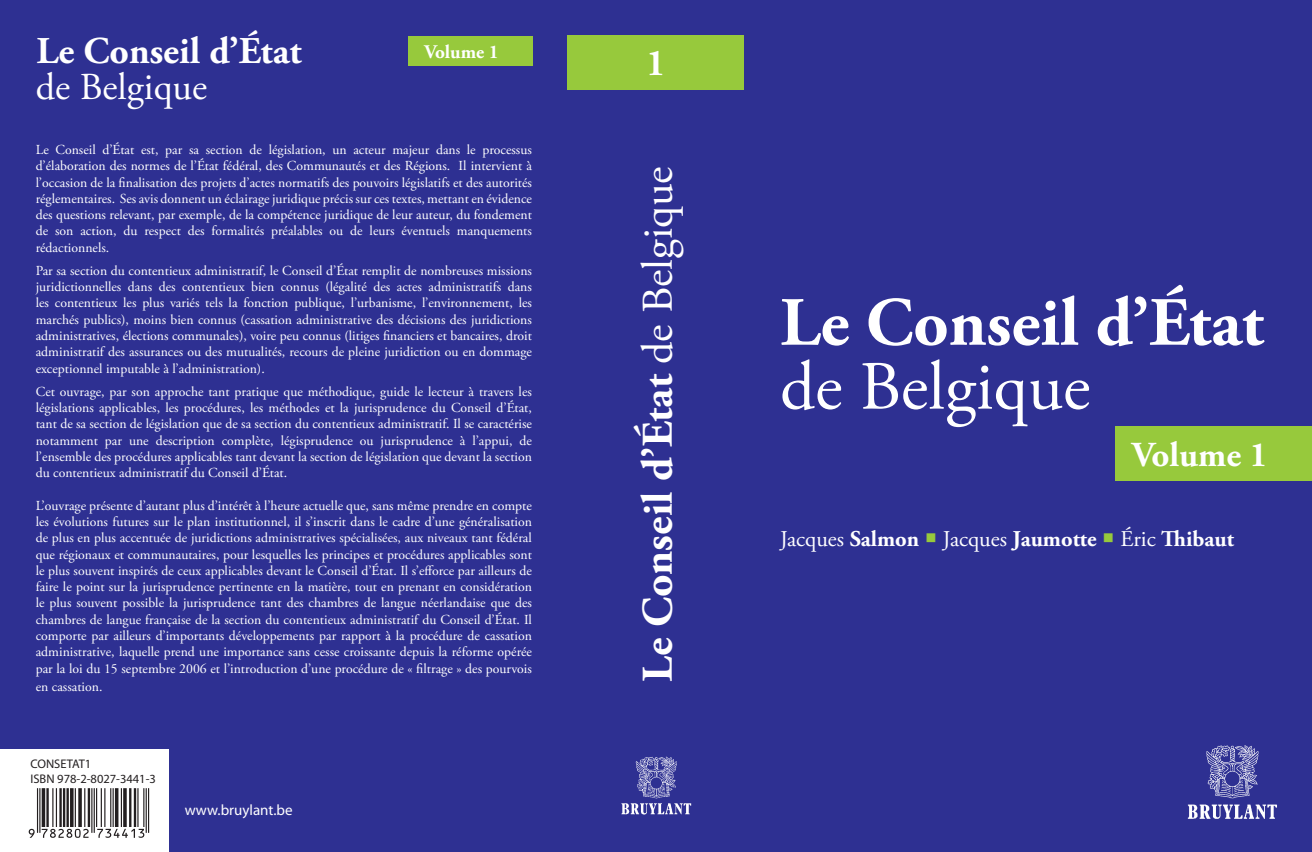
<style>
.page{position:relative;width:1312px;height:852px;background:#fff}
.page>*{position:absolute;margin:0;border:0;box-sizing:border-box;transform-origin:0 0}
.t1{font:700 68.88px "Adobe Garamond Pro";color:#fff}
.t2{font:68.88px "Adobe Garamond Pro";color:#fff}
.t3{font:700 43.75px "Adobe Garamond Pro";color:#fff}
.t4{font:38px "Adobe Garamond Pro";color:#fff}
.t5{font:700 37.75px "Adobe Garamond Pro";color:#fff}
.t6{font:700 37.5px "Adobe Garamond Pro";color:#fff}
.t7{font:700 35px "Adobe Garamond Pro";color:#fff}
.t8{font:700 22.5px "Adobe Garamond Pro";color:#fff}
.t9{font:700 19.25px "Adobe Garamond Pro";color:#fff}
.t10{font:15px "Myriad Pro";color:#fff}
.t11{font:13.75px/16.2px "Adobe Garamond Pro";color:#fff;text-align:justify}
.t12{font:12.5px/15px "Myriad Pro";color:#231f20}
.s1{font-weight:400}
.s2{color:#97c93c}
</style>
<div class="page">
<div style="left:564px;top:0;width:198px;height:851px;background:#2e3092"></div>
<div style="left:0;top:0;width:567px;height:851px;background:#2e3092"></div>
<img style="left:621px;top:756px;width:71px;height:59px">
<div style="left:567px;top:36px;width:177px;height:54px;background:#97c93c"></div>
<div style="left:408px;top:36px;width:124px;height:30px;background:#97c93c"></div>
<div style="left:0;top:748px;width:169px;height:103px;background:#fff"></div>
<hr style="left:148px;top:787px;width:1px;height:45px;background:#231f20">
<hr style="left:146px;top:787px;width:1px;height:45px;background:#231f20">
<hr style="left:143px;top:787px;width:1px;height:39px;background:#231f20">
<hr style="left:137px;top:787px;width:2px;height:39px;background:#231f20">
<hr style="left:134px;top:787px;width:2px;height:39px;background:#231f20">
<hr style="left:129px;top:787px;width:2px;height:39px;background:#231f20">
<svg style="left:123px;top:788px;width:4px;height:38px"></svg>
<hr style="left:121px;top:787px;width:1px;height:39px;background:#231f20">
<hr style="left:115px;top:787px;width:3px;height:39px;background:#231f20">
<hr style="left:113px;top:787px;width:1px;height:39px;background:#231f20">
<hr style="left:110px;top:787px;width:1px;height:39px;background:#231f20">
<hr style="left:104px;top:787px;width:1px;height:39px;background:#231f20">
<hr style="left:101px;top:787px;width:1px;height:39px;background:#231f20">
<hr style="left:96px;top:787px;width:1px;height:39px;background:#231f20">
<hr style="left:94px;top:787px;width:1px;height:45px;background:#231f20">
<hr style="left:91px;top:787px;width:1px;height:45px;background:#231f20">
<hr style="left:88px;top:787px;width:2px;height:39px;background:#231f20">
<hr style="left:84px;top:787px;width:1px;height:39px;background:#231f20">
<svg style="left:78px;top:788px;width:4px;height:38px"></svg>
<hr style="left:75px;top:787px;width:1px;height:39px;background:#231f20">
<svg style="left:70px;top:788px;width:4px;height:38px"></svg>
<hr style="left:66px;top:787px;width:3px;height:39px;background:#231f20">
<hr style="left:63px;top:787px;width:2px;height:39px;background:#231f20">
<hr style="left:59px;top:787px;width:3px;height:39px;background:#231f20">
<hr style="left:56px;top:787px;width:1px;height:39px;background:#231f20">
<hr style="left:52px;top:787px;width:1px;height:39px;background:#231f20">
<hr style="left:46px;top:787px;width:3px;height:39px;background:#231f20">
<hr style="left:42px;top:787px;width:3px;height:39px;background:#231f20">
<hr style="left:39px;top:787px;width:1px;height:45px;background:#231f20">
<hr style="left:37px;top:787px;width:1px;height:45px;background:#231f20">
<svg style="left:29px;top:828px;width:115px;height:9px"></svg>
<div style="left:744px;top:0;width:568px;height:851px;background:#2e3092"></div>
<div style="left:1115px;top:426px;width:197px;height:54px;background:#97c93c"></div>
<img style="left:1187px;top:745px;width:90px;height:74px">
<p class="t5" style="left:36px;top:29px;width:267px">Le Conseil d’État</p>
<p class="t4" style="left:36px;top:64px;width:173px">de Belgique</p>
<p class="t9" style="left:424px;top:40px;width:76px">Volume 1</p>
<p class="t11" style="left:36px;top:142px;width:498px">Le Conseil d’État est, par sa section de législation, un acteur majeur dans le processus d’élaboration des normes de l’État fédéral, des Communautés et des Régions. Il intervient à l’occasion de la finalisation des projets d’actes normatifs des pouvoirs législatifs et des autorités réglementaires. Ses avis donnent un éclairage juridique précis sur ces textes, mettant en évidence des questions relevant, par exemple, de la compétence juridique de leur auteur, du fondement de son action, du respect des formalités préalables ou de leurs éventuels manquements rédactionnels.</p>
<p class="t11" style="left:36px;top:263px;width:498px">Par sa section du contentieux administratif, le Conseil d’État remplit de nombreuses missions juridictionnelles dans des contentieux bien connus (légalité des actes administratifs dans les contentieux les plus variés tels la fonction publique, l’urbanisme, l’environnement, les marchés publics), moins bien connus (cassation administrative des décisions des juridictions administratives, élections communales), voire peu connus (litiges financiers et bancaires, droit administratif des assurances ou des mutualités, recours de pleine juridiction ou en dommage exceptionnel imputable à l’administration).</p>
<p class="t11" style="left:36px;top:383px;width:498px">Cet ouvrage, par son approche tant pratique que méthodique, guide le lecteur à travers les législations applicables, les procédures, les méthodes et la jurisprudence du Conseil d’État, tant de sa section de législation que de sa section du contentieux administratif. Il se caractérise notamment par une description complète, légisprudence ou jurisprudence à l’appui, de l’ensemble des procédures applicables tant devant la section de législation que devant la section du contentieux administratif du Conseil d’État.</p>
<p class="t11" style="left:36px;top:497px;width:498px">L’ouvrage présente d’autant plus d’intérêt à l’heure actuelle que, sans même prendre en compte les évolutions futures sur le plan institutionnel, il s’inscrit dans le cadre d’une généralisation de plus en plus accentuée de juridictions administratives spécialisées, aux niveaux tant fédéral que régionaux et communautaires, pour lesquelles les principes et procédures applicables sont le plus souvent inspirés de ceux applicables devant le Conseil d’État. Il s’efforce par ailleurs de faire le point sur la jurisprudence pertinente en la matière, tout en prenant en considération le plus souvent possible la jurisprudence tant des chambres de langue néerlandaise que des chambres de langue française de la section du contentieux administratif du Conseil d’État. Il comporte par ailleurs d’importants développements par rapport à la procédure de cassation administrative, laquelle prend une importance sans cesse croissante depuis la réforme opérée par la loi du 15 septembre 2006 et l’introduction d’une procédure de « filtrage » des pourvois</p>
<p class="t11" style="left:36px;top:678px;width:68px">en cassation.</p>
<p class="t12" style="left:30px;top:756px;width:127px">CONSETAT1<br>ISBN 978-2-8027-3441-3</p>
<p class="t10" style="left:185px;top:801px;width:109px">www.bruylant.be</p>
<p class="t6" style="left:646px;top:42px;width:21px">1</p>
<p class="t3" style="left:632px;top:681px;width:516px;rotate:-90deg">Le Conseil d’État <span class="s1">de Belgique</span></p>
<p class="t1" style="left:780px;top:282px;width:485px">Le Conseil d’État</p>
<p class="t2" style="left:780px;top:345px;width:312px">de Belgique</p>
<p class="t7" style="left:1132px;top:434px;width:137px">Volume 1</p>
<p class="t8" style="left:780px;top:525px;width:455px"><span class="s1">Jacques</span> Salmon <span class="s2">○</span> <span class="s1">Jacques</span> Jaumotte <span class="s2">○</span> <span class="s1">Éric</span> Thibaut</p>
</div>
